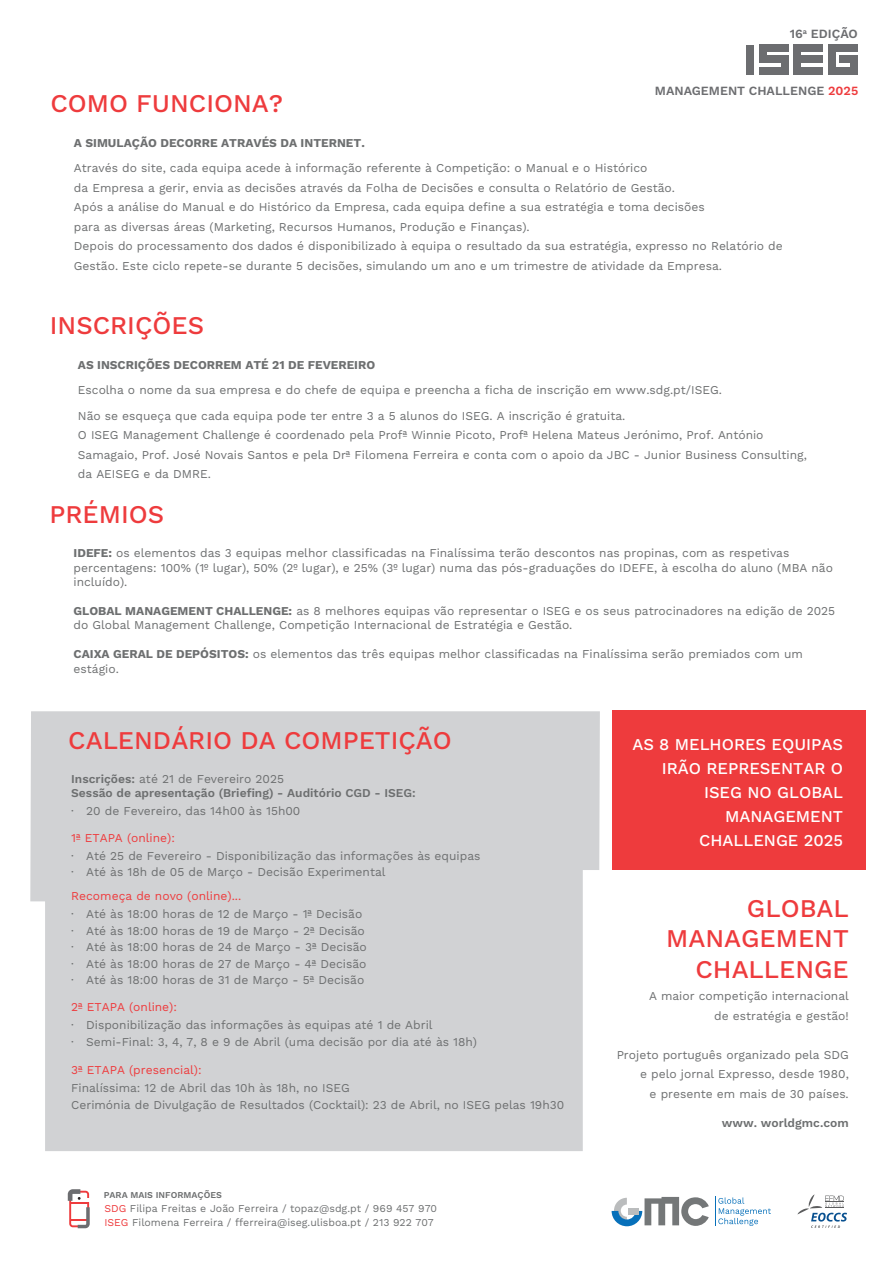
<style>
.page{position:relative;width:893px;height:1263px;background:#fff}
.page>*{position:absolute;margin:0;border:0;box-sizing:border-box;transform-origin:0 0}
.t1{font:500 25.5px/30.6px "Work Sans";color:#ee3b3d;text-align:right}
.t2{font:500 16.5px/24px "Work Sans";color:#fff;text-align:right}
.t3{font:600 12.6px "Work Sans";color:#6c6d70}
.t4{font:12px/19.5px "Work Sans";color:#6d6f70}
.t5{font:600 12px/14.4px "Work Sans";color:#6d6f70}
.t6{font:12px "Work Sans";color:#ee3b3d}
.t7{font:700 12px "Work Sans";color:#6d6f70}
.t8{font:10.5px/13.5px "Work Sans";color:#6d6f70}
.t9{font:600 9px "Work Sans";color:#6d6f70}
.s1{color:#ee3b3d}
.s2{font-weight:700}
.s3{font-weight:400}
</style>
<div class="page">
<div style="left:30px;top:711px;width:570px;height:440px;background:#d1d2d4"></div>
<svg style="left:797px;top:1194px;width:50px;height:34px"></svg>
<div style="left:747px;top:45px;width:7px;height:29px;background:#6c6d70"></div>
<div style="left:794px;top:45px;width:7px;height:29px;background:#6c6d70"></div>
<div style="left:759px;top:44px;width:30px;height:8px;background:#6c6d70"></div>
<div style="left:759px;top:56px;width:30px;height:7px;background:#6c6d70"></div>
<div style="left:759px;top:44px;width:7px;height:19px;background:#6c6d70"></div>
<div style="left:782px;top:56px;width:7px;height:18px;background:#6c6d70"></div>
<div style="left:759px;top:67px;width:30px;height:7px;background:#6c6d70"></div>
<div style="left:794px;top:44px;width:29px;height:8px;background:#6c6d70"></div>
<div style="left:794px;top:56px;width:29px;height:7px;background:#6c6d70"></div>
<div style="left:794px;top:67px;width:29px;height:7px;background:#6c6d70"></div>
<div style="left:828px;top:45px;width:7px;height:29px;background:#6c6d70"></div>
<div style="left:850px;top:56px;width:8px;height:18px;background:#6c6d70"></div>
<div style="left:828px;top:44px;width:30px;height:8px;background:#6c6d70"></div>
<div style="left:839px;top:56px;width:19px;height:7px;background:#6c6d70"></div>
<div style="left:828px;top:67px;width:30px;height:7px;background:#6c6d70"></div>
<div style="left:612px;top:711px;width:253px;height:159px;background:#ee3b3d"></div>
<svg style="left:68px;top:1189px;width:22px;height:39px"></svg>
<svg style="left:718px;top:1197px;width:53px;height:29px"></svg>
<hr style="left:715px;top:1196px;width:1px;height:30px;background:#0770ba">
<svg style="left:612px;top:1197px;width:97px;height:29px"></svg>
<h1 class="t1" style="left:50px;top:89px;width:234px">COMO FUNCIONA?</h1>
<p class="t3" style="left:790px;top:26px;width:69px">16<sup>a</sup> EDIÇÃO</p>
<p class="t3" style="left:655px;top:84px;width:205px">MANAGEMENT CHALLENGE <span class="s1">2025</span></p>
<p class="t7" style="left:74px;top:136px;width:292px">A SIMULAÇÃO DECORRE ATRAVÉS DA INTERNET.</p>
<p class="t4" style="left:74px;top:159px;width:710px">Através do site, cada equipa acede à informação referente à Competição: o Manual e o Histórico<br>da Empresa a gerir, envia as decisões através da Folha de Decisões e consulta o Relatório de Gestão.<br>Após a análise do Manual e do Histórico da Empresa, cada equipa define a sua estratégia e toma decisões<br>para as diversas áreas (Marketing, Recursos Humanos, Produção e Finanças).<br>Depois do processamento dos dados é disponibilizado à equipa o resultado da sua estratégia, expresso no Relatório de Gestão. Este ciclo repete-se durante 5 decisões, simulando um ano e um trimestre de atividade da Empresa.</p>
<h1 class="t1" style="left:50px;top:311px;width:156px">INSCRIÇÕES</h1>
<p class="t7" style="left:78px;top:358px;width:299px">AS INSCRIÇÕES DECORREM ATÉ 21 DE FEVEREIRO</p>
<p class="t4" style="left:78px;top:378px;width:645px;line-height:25.5px">Escolha o nome da sua empresa e do chefe de equipa e preencha a ficha de inscrição em www.sdg.pt/ISEG.<br>Não se esqueça que cada equipa pode ter entre 3 a 5 alunos do ISEG. A inscrição é gratuita.</p>
<p class="t4" style="left:78px;top:426px;width:730px">O ISEG Management Challenge é coordenado pela Profª Winnie Picoto, Profª Helena Mateus Jerónimo, Prof. António<br>Samagaio, Prof. José Novais Santos e pela Drª Filomena Ferreira e conta com o apoio da JBC - Junior Business Consulting, da AEISEG e da DMRE.</p>
<h1 class="t1" style="left:49px;top:500px;width:116px">PRÉMIOS</h1>
<p class="t4" style="left:74px;top:547px;width:761px;line-height:14.4px"><span class="s2">IDEFE:</span> os elementos das 3 equipas melhor classificadas na Finalíssima terão descontos nas propinas, com as respetivas percentagens: 100% (1º lugar), 50% (2º lugar), e 25% (3º lugar) numa das pós-graduações do IDEFE, à escolha do aluno (MBA não incluído).</p>
<p class="t4" style="left:74px;top:604px;width:763px;line-height:14.4px"><span class="s2">GLOBAL MANAGEMENT CHALLENGE:</span> as 8 melhores equipas vão representar o ISEG e os seus patrocinadores na edição de 2025 do Global Management Challenge, Competição Internacional de Estratégia e Gestão.</p>
<p class="t4" style="left:74px;top:647px;width:731px;line-height:14.4px"><span class="s2">CAIXA GERAL DE DEPÓSITOS:</span> os elementos das três equipas melhor classificadas na Finalíssima serão premiados com um estágio.</p>
<h1 class="t1" style="left:68px;top:726px;width:385px">CALENDÁRIO DA COMPETIÇÃO</h1>
<p class="t5" style="left:71px;top:772px;width:346px">Inscrições: <span class="s3">até 21 de Fevereiro 2025<br></span>Sessão de apresentação (Briefing) - Auditório CGD - ISEG:</p>
<p class="t4" style="left:71px;top:802px;width:231px">· 20 de Fevereiro, das 14h00 às 15h00</p>
<p class="t6" style="left:71px;top:831px;width:105px">1ª ETAPA (online):</p>
<p class="t4" style="left:71px;top:848px;width:411px;line-height:16.5px">· Até 25 de Fevereiro - Disponibilização das informações às equipas · Até às 18h de 05 de Março - Decisão Experimental</p>
<p class="t6" style="left:71px;top:889px;width:172px">Recomeça de novo (online)...</p>
<p class="t4" style="left:71px;top:906px;width:297px;line-height:16.5px">· Até às 18:00 horas de 12 de Março - 1ª Decisão · Até às 18:00 horas de 19 de Março - 2ª Decisão · Até às 18:00 horas de 24 de Março - 3ª Decisão · Até às 18:00 horas de 27 de Março - 4ª Decisão · Até às 18:00 horas de 31 de Março - 5ª Decisão</p>
<p class="t6" style="left:71px;top:1000px;width:107px">2ª ETAPA (online):</p>
<p class="t4" style="left:71px;top:1017px;width:407px;line-height:16.5px">· Disponibilização das informações às equipas até 1 de Abril<br>· Semi-Final: 3, 4, 7, 8 e 9 de Abril (uma decisão por dia até às 18h)</p>
<p class="t6" style="left:71px;top:1063px;width:132px">3ª ETAPA (presencial):</p>
<p class="t4" style="left:71px;top:1080px;width:494px;line-height:16.5px">Finalíssima: 12 de Abril das 10h às 18h, no ISEG<br>Cerimónia de Divulgação de Resultados (Cocktail): 23 de Abril, no ISEG pelas 19h30</p>
<p class="t9" style="left:104px;top:1189px;width:120px">PARA MAIS INFORMAÇÕES</p>
<p class="t8" style="left:104px;top:1202px;width:334px"><span class="s1">SDG</span> Filipa Freitas e João Ferreira / topaz@sdg.pt / 969 457 970<br><span class="s1">ISEG</span> Filomena Ferreira / fferreira@iseg.ulisboa.pt / 213 922 707</p>
<h2 class="t2" style="left:632px;top:733px;width:212px">AS 8 MELHORES EQUIPAS<br>IRÃO REPRESENTAR O<br>ISEG NO GLOBAL<br>MANAGEMENT<br>CHALLENGE 2025</h2>
<h1 class="t1" style="left:666px;top:894px;width:184px">GLOBAL<br>MANAGEMENT<br>CHALLENGE</h1>
<p class="t4" style="left:649px;top:987px;width:201px;text-align:right">A maior competição internacional de estratégia e gestão!</p>
<p class="t4" style="left:617px;top:1045px;width:234px;text-align:right">Projeto português organizado pela SDG e pelo jornal Expresso, desde 1980,<br>e presente em mais de 30 países.</p>
<p class="t5" style="left:722px;top:1116px;width:129px">www. worldgmc.com</p>
</div>
